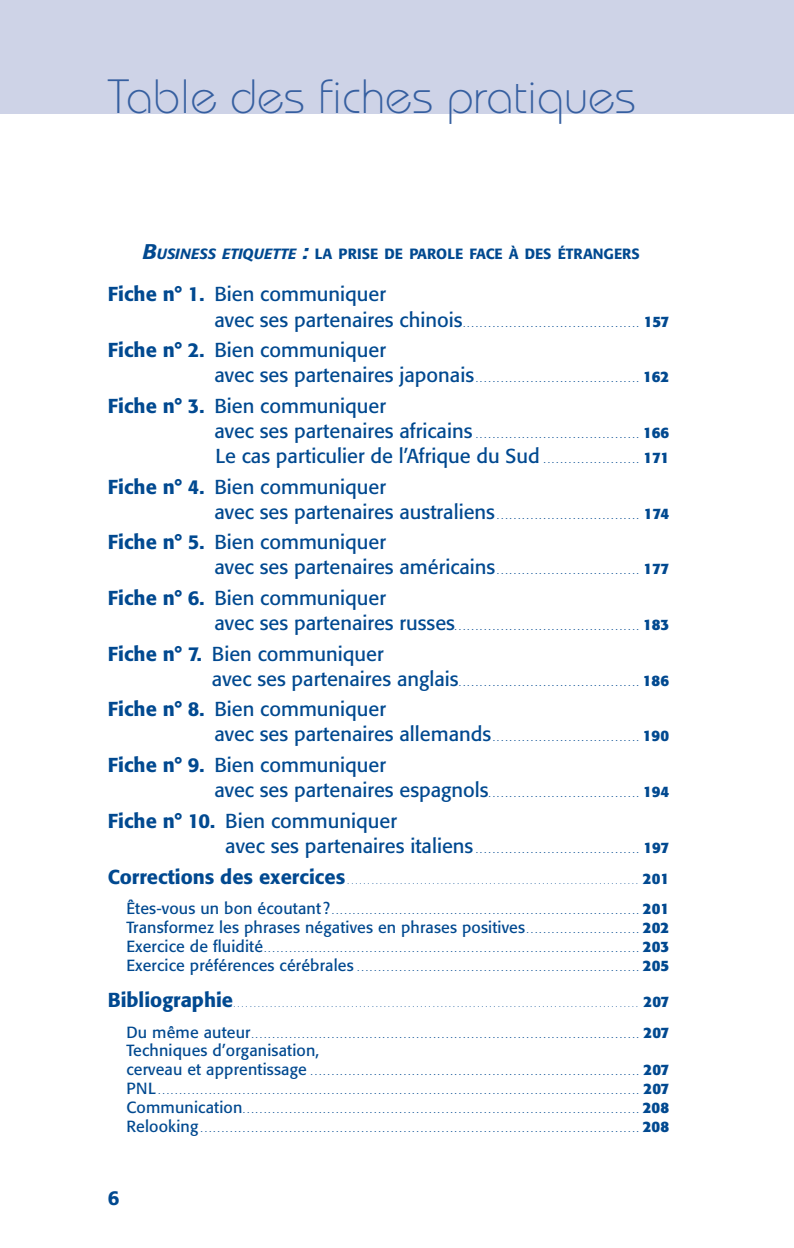
<style>
.page{position:relative;width:794px;height:1248px;background:#fff}
.page>*{position:absolute;margin:0;border:0;box-sizing:border-box;transform-origin:0 0}
.t1{font:300 48px "Bauhaus";color:#365fa0}
.t2{font:20px/25px "Formata";color:#014990}
.t3{font:500 20px "Formata";color:#014990}
.t4{font:16px "Formata";letter-spacing:.01em;color:#014990}
.t5{font:500 14.6px "Formata";color:#014990}
.t6{font:8px "Formata";color:#014990}
.t7{font:300 8px "Formata";color:#014990}
.s1{font-style:italic;font-size:21px}
.s2{font-style:italic}
.s3{font-weight:500}
.s4{font-weight:700;font-size:15px}
.s5{font-size:16px}
.s6{font-size:8px}
</style>
<div class="page">
<div style="left:0;top:0;width:794px;height:113px;background:#ced3e7"></div>
<h1 class="t1" style="left:108px;top:69px;width:530px">Table des fiches pratiques</h1>
<h3 class="t5" style="left:143px;top:245px;width:498px"><span class="s1">B</span><span class="s2">USINESS ETIQUETTE</span> <span class="s1">:</span> LA PRISE DE PAROLE FACE À DES ÉTRANGERS</h3>
<h2 class="t2" style="left:214px;top:282px;width:249px;text-indent:-107px"><span class="s3">Fiche n° 1.</span> Bien communiquer<br>avec ses partenaires chinois</h2>
<p class="t6" style="left:463px;top:319px;width:207px">.......................................... <span class="s4">157</span></p>
<h2 class="t2" style="left:214px;top:337px;width:261px;text-indent:-107px"><span class="s3">Fiche n° 2.</span> Bien communiquer<br>avec ses partenaires japonais</h2>
<p class="t6" style="left:476px;top:374px;width:195px">....................................... <span class="s4">162</span></p>
<h2 class="t2" style="left:214px;top:393px;width:259px;text-indent:-107px"><span class="s3">Fiche n° 3.</span> Bien communiquer<br>avec ses partenaires africains</h2>
<p class="t6" style="left:476px;top:430px;width:195px">....................................... <span class="s4">166</span></p>
<h2 class="t2" style="left:215px;top:443px;width:326px">Le cas particulier de l’Afrique du Sud</h2>
<p class="t6" style="left:544px;top:455px;width:127px">....................... <span class="s4">171</span></p>
<h2 class="t2" style="left:214px;top:474px;width:282px;text-indent:-107px"><span class="s3">Fiche n° 4.</span> Bien communiquer<br>avec ses partenaires australiens</h2>
<p class="t6" style="left:497px;top:511px;width:173px">.................................. <span class="s4">174</span></p>
<h2 class="t2" style="left:214px;top:529px;width:282px;text-indent:-107px"><span class="s3">Fiche n° 5.</span> Bien communiquer<br>avec ses partenaires américains</h2>
<p class="t6" style="left:497px;top:566px;width:173px">.................................. <span class="s4">177</span></p>
<h2 class="t2" style="left:214px;top:585px;width:242px;text-indent:-107px"><span class="s3">Fiche n° 6.</span> Bien communiquer<br>avec ses partenaires russes</h2>
<p class="t6" style="left:455px;top:622px;width:216px">............................................ <span class="s4">183</span></p>
<h2 class="t2" style="left:212px;top:641px;width:248px;text-indent:-104px"><span class="s3">Fiche n° 7.</span> Bien communiquer<br>avec ses partenaires anglais</h2>
<p class="t6" style="left:459px;top:678px;width:212px">........................................... <span class="s4">186</span></p>
<h2 class="t2" style="left:214px;top:696px;width:278px;text-indent:-107px"><span class="s3">Fiche n° 8.</span> Bien communiquer<br>avec ses partenaires allemands</h2>
<p class="t6" style="left:493px;top:733px;width:178px">................................... <span class="s4">190</span></p>
<h2 class="t2" style="left:214px;top:752px;width:276px;text-indent:-107px"><span class="s3">Fiche n° 9.</span> Bien communiquer<br>avec ses partenaires espagnols</h2>
<p class="t6" style="left:489px;top:789px;width:182px">.................................... <span class="s4">194</span></p>
<h2 class="t2" style="left:225px;top:808px;width:249px;text-indent:-118px"><span class="s3">Fiche n° 10.</span> Bien communiquer<br>avec ses partenaires italiens</h2>
<p class="t6" style="left:476px;top:845px;width:195px">....................................... <span class="s4">197</span></p>
<h2 class="t3" style="left:108px;top:864px;width:239px">Corrections des exercices</h2>
<p class="t7" style="left:347px;top:876px;width:323px">........................................................................ <span class="s4">201</span></p>
<p class="t6" style="left:126px;top:906px;width:544px"><span class="s5">Êtes-vous un bon écoutant?</span>......................................................................... <span class="s4">201</span></p>
<h3 class="t4" style="left:126px;top:917px;width:544px">Transformez les phrases négatives en phrases positives <span class="s6">. . . . . . . . . . . . . . . . . . . . . . . . . . .</span> <span class="s4">202</span></h3>
<p class="t6" style="left:126px;top:944px;width:544px"><span class="s5">Exercice de fluidité</span>......................................................................................... <span class="s4">203</span></p>
<p class="t6" style="left:126px;top:963px;width:544px"><span class="s5">Exercice préférences cérébrales</span> ................................................................... <span class="s4">205</span></p>
<h2 class="t3" style="left:108px;top:987px;width:127px">Bibliographie</h2>
<p class="t7" style="left:234px;top:999px;width:437px">.................................................................................................... <span class="s4">207</span></p>
<p class="t6" style="left:126px;top:1029px;width:544px"><span class="s5">Du même auteur</span>............................................................................................ <span class="s4">207</span></p>
<h3 class="t4" style="left:126px;top:1040px;width:194px">Techniques d’organisation,</h3>
<p class="t6" style="left:126px;top:1066px;width:544px"><span class="s5">cerveau et apprentissage</span> .............................................................................. <span class="s4">207</span></p>
<p class="t6" style="left:126px;top:1085px;width:544px"><span class="s5">PNL</span>.................................................................................................................. <span class="s4">207</span></p>
<p class="t6" style="left:126px;top:1104px;width:544px"><span class="s5">Communication</span>.............................................................................................. <span class="s4">208</span></p>
<p class="t6" style="left:126px;top:1123px;width:544px"><span class="s5">Relooking</span>........................................................................................................ <span class="s4">208</span></p>
<h2 class="t3" style="left:108px;top:1185px;width:13px">6</h2>
</div>
